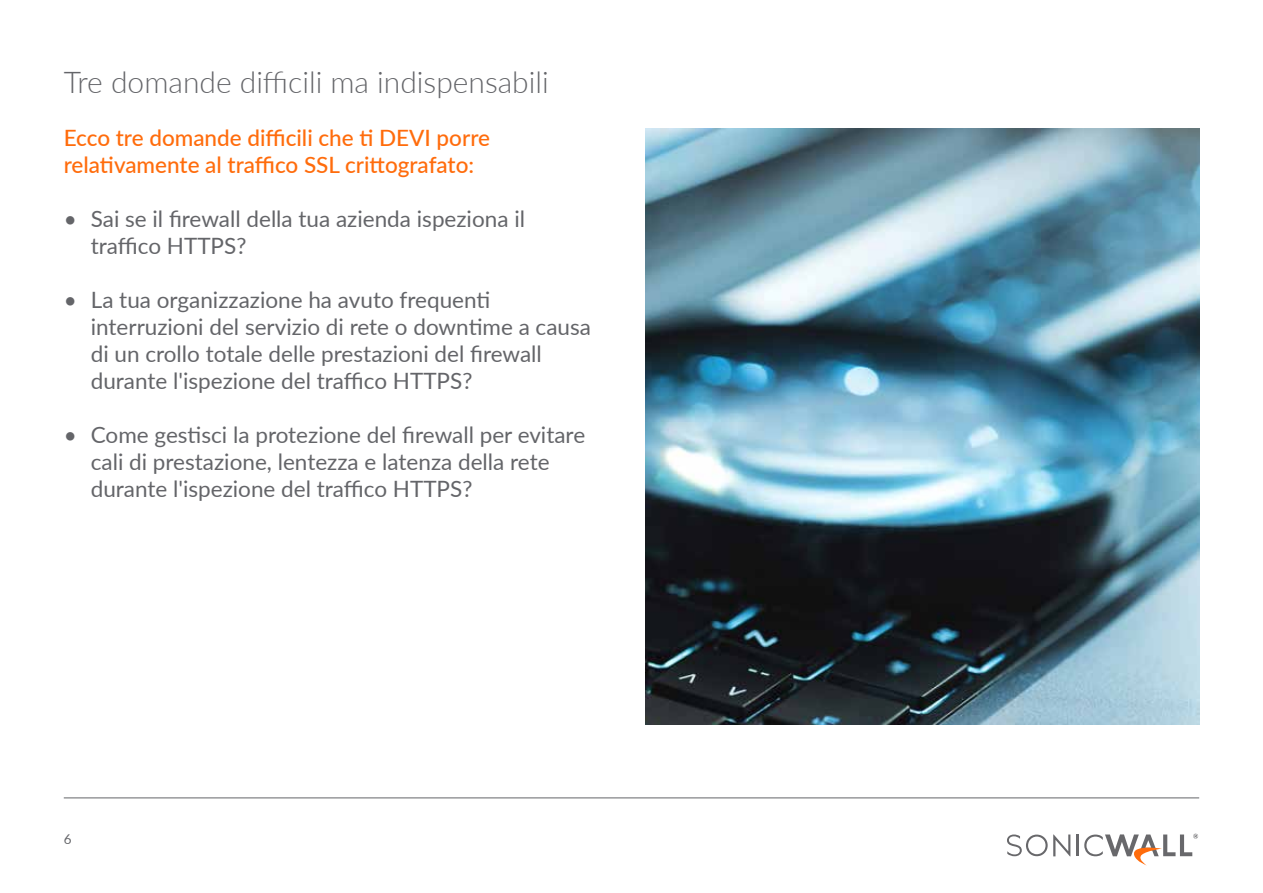
<style>
.page{position:relative;width:1263px;height:893px;background:#fff}
.page>*{position:absolute;margin:0;border:0;box-sizing:border-box;transform-origin:0 0}
.t1{font:300 30px "Lato";color:#646569}
.t2{font:22.5px/27px "Lato";color:#646569}
.t3{font:500 22.5px/27px "Lato";color:#ff6c0c}
.t4{font:13.5px "Lato";color:#646569}
</style>
<div class="page">
<hr style="left:64px;top:797px;width:1135px;height:1px;background:#646569">
<hr style="left:1076px;top:834px;width:2px;height:22px;background:#68686b">
<svg style="left:1007px;top:834px;width:63px;height:22px"></svg>
<svg style="left:1084px;top:834px;width:114px;height:31px"></svg>
<img style="left:645px;top:128px;width:554px;height:597px">
<h1 class="t1" style="left:64px;top:61px;width:486px">Tre domande difficili ma indispensabili</h1>
<p class="t3" style="left:64px;top:123px;width:428px">Ecco tre domande difficili che ti DEVI porre relativamente al traffico SSL crittografato:</p>
<p class="t2" style="left:91px;top:204px;width:436px;text-indent:-27px">• Sai se il firewall della tua azienda ispeziona il traffico HTTPS?</p>
<p class="t2" style="left:91px;top:285px;width:502px;text-indent:-27px">• La tua organizzazione ha avuto frequenti interruzioni del servizio di rete o downtime a causa di un crollo totale delle prestazioni del firewall durante l'ispezione del traffico HTTPS?</p>
<p class="t2" style="left:91px;top:420px;width:496px;text-indent:-27px">• Come gestisci la protezione del firewall per evitare cali di prestazione, lentezza e latenza della rete durante l'ispezione del traffico HTTPS?</p>
<p class="t4" style="left:64px;top:830px;width:9px">6</p>
</div>
